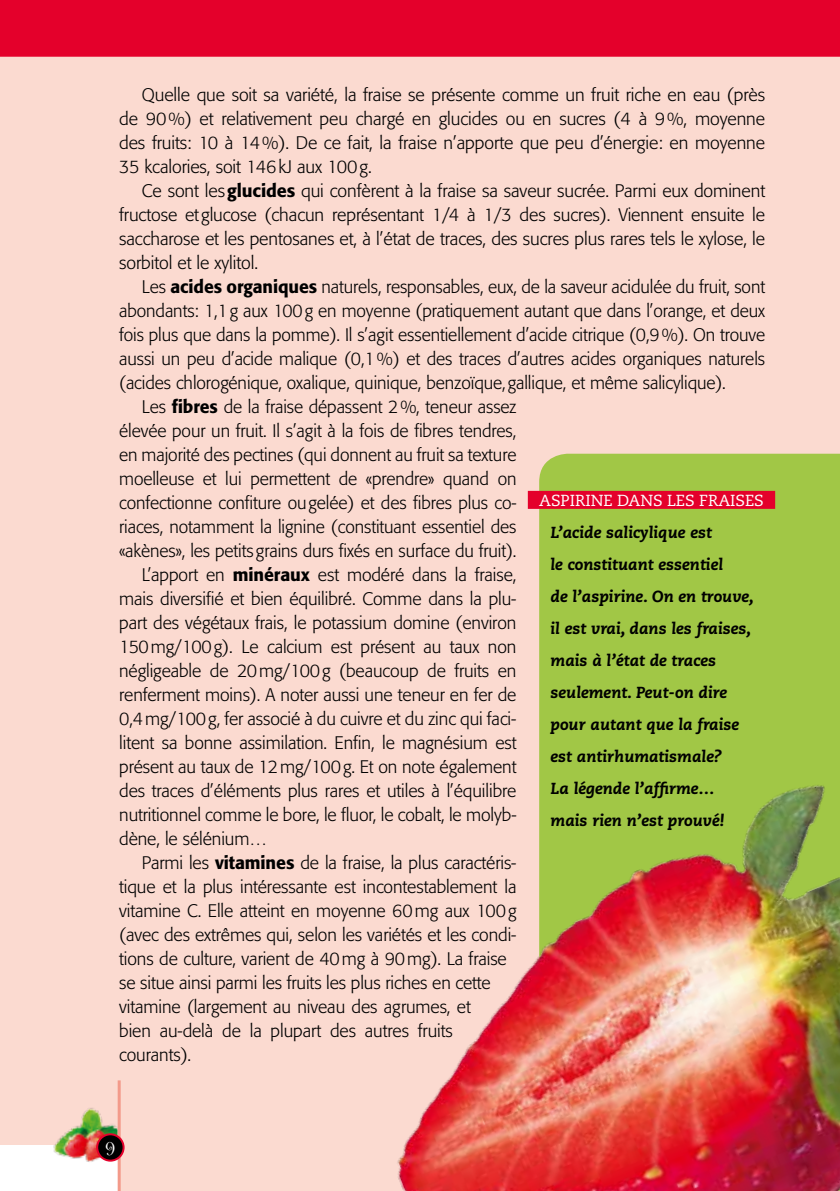
<style>
.page{position:relative;width:840px;height:1191px;background:#fff}
.page>*{position:absolute;margin:0;border:0;box-sizing:border-box;transform-origin:0 0}
.t1{font:20px "Curlz";color:#fff}
.t2{font:300 18px/24px "Formata";letter-spacing:-.005em;color:#000;text-align:justify}
.t3{font:italic 800 16px/32px "Caecilia";color:#000}
.t4{font:16px "Caecilia";color:#fff}
.s1{font-weight:500}
</style>
<div class="page">
<div style="left:0;top:0;width:839px;height:1191px;background:#fbdad0"></div>
<div style="left:0;top:1145px;width:119px;height:46px;background:#fff"></div>
<img style="left:53px;top:1108px;width:64px;height:54px">
<hr style="left:0;top:0;width:1px;height:1191px;background:#e4002b">
<hr style="left:118px;top:1080px;width:3px;height:111px;background:#f39a8a">
<div style="left:539px;top:454px;width:300px;height:311px;background:#a1c746"></div>
<img style="left:397px;top:765px;width:442px;height:426px">
<div style="left:0;top:0;width:839px;height:57px;background:#e4002b"></div>
<div style="left:527px;top:491px;width:247px;height:18px;background:#e4002b"></div>
<div style="left:97px;top:1134px;width:26px;height:26px;background:#000;border-radius:50%"></div>
<div style="left:96px;top:1133px;width:28px;height:28px;border:2px solid #e4002b;border-radius:50%"></div>
<p class="t2" style="left:119px;top:82px;width:647px;text-indent:23px">Quelle que soit sa variété, la fraise se présente comme un fruit riche en eau (près de 90%) et relativement peu chargé en glucides ou en sucres (4 à 9%, moyenne des fruits: 10 à 14%). De ce fait, la fraise n’apporte que peu d’énergie: en moyenne 35 kcalories, soit 146kJ aux 100g.</p>
<p class="t2" style="left:119px;top:178px;width:647px;text-indent:23px">Ce sont les<span class="s1">glucides</span> qui confèrent à la fraise sa saveur sucrée. Parmi eux dominent fructose etglucose (chacun représentant 1/4 à 1/3 des sucres). Viennent ensuite le saccharose et les pentosanes et, à l’état de traces, des sucres plus rares tels le xylose, le sorbitol et le xylitol.</p>
<p class="t2" style="left:142px;top:274px;width:624px">Les <span class="s1">acides organiques</span> naturels, responsables, eux, de la saveur acidulée du fruit, sont</p>
<p class="t2" style="left:119px;top:298px;width:647px">abondants: 1,1g aux 100g en moyenne (pratiquement autant que dans l’orange, et deux</p>
<p class="t2" style="left:119px;top:322px;width:647px">fois plus que dans la pomme). Il s’agit essentiellement d’acide citrique (0,9%). On trouve</p>
<p class="t2" style="left:119px;top:346px;width:647px">aussi un peu d’acide malique (0,1%) et des traces d’autres acides organiques naturels</p>
<p class="t2" style="left:119px;top:370px;width:608px">(acides chlorogénique, oxalique, quinique, benzoïque,gallique, et même salicylique).</p>
<p class="t2" style="left:142px;top:394px;width:376px">Les <span class="s1">fibres</span> de la fraise dépassent 2%, teneur assez</p>
<p class="t2" style="left:119px;top:418px;width:398px">élevée pour un fruit. Il s’agit à la fois de fibres tendres,</p>
<p class="t2" style="left:119px;top:442px;width:398px">en majorité des pectines (qui donnent au fruit sa texture</p>
<p class="t2" style="left:119px;top:466px;width:398px">moelleuse et lui permettent de «prendre» quand on</p>
<p class="t2" style="left:119px;top:490px;width:398px">confectionne confiture ougelée) et des fibres plus co-</p>
<p class="t2" style="left:119px;top:514px;width:398px">riaces, notamment la lignine (constituant essentiel des</p>
<p class="t2" style="left:119px;top:538px;width:398px">«akènes», les petitsgrains durs fixés en surface du fruit).</p>
<p class="t2" style="left:142px;top:562px;width:376px">L’apport en <span class="s1">minéraux</span> est modéré dans la fraise,</p>
<p class="t2" style="left:119px;top:586px;width:398px">mais diversifié et bien équilibré. Comme dans la plu-</p>
<p class="t2" style="left:119px;top:610px;width:398px">part des végétaux frais, le potassium domine (environ</p>
<p class="t2" style="left:119px;top:634px;width:398px">150mg/100g). Le calcium est présent au taux non</p>
<p class="t2" style="left:119px;top:658px;width:398px">négligeable de 20mg/100g (beaucoup de fruits en</p>
<p class="t2" style="left:119px;top:682px;width:398px">renferment moins). A noter aussi une teneur en fer de</p>
<p class="t2" style="left:119px;top:706px;width:398px">0,4mg/100g, fer associé à du cuivre et du zinc qui faci-</p>
<p class="t2" style="left:119px;top:730px;width:398px">litent sa bonne assimilation. Enfin, le magnésium est</p>
<p class="t2" style="left:119px;top:754px;width:398px">présent au taux de 12mg/100g. Et on note également</p>
<p class="t2" style="left:119px;top:778px;width:398px">des traces d’éléments plus rares et utiles à l’équilibre</p>
<p class="t2" style="left:119px;top:802px;width:398px">nutritionnel comme le bore, le fluor, le cobalt, le molyb-</p>
<p class="t2" style="left:119px;top:826px;width:149px">dène, le sélénium…</p>
<p class="t2" style="left:142px;top:850px;width:376px">Parmi les <span class="s1">vitamines</span> de la fraise, la plus caractéris-</p>
<p class="t2" style="left:119px;top:874px;width:398px">tique et la plus intéressante est incontestablement la</p>
<p class="t2" style="left:119px;top:898px;width:398px">vitamine C. Elle atteint en moyenne 60mg aux 100g</p>
<p class="t2" style="left:119px;top:922px;width:398px">(avec des extrêmes qui, selon les variétés et les condi-</p>
<p class="t2" style="left:119px;top:946px;width:389px">tions de culture, varient de 40mg à 90mg). La fraise</p>
<p class="t2" style="left:119px;top:970px;width:373px">se situe ainsi parmi les fruits les plus riches en cette</p>
<p class="t2" style="left:119px;top:994px;width:353px">vitamine (largement au niveau des agrumes, et</p>
<p class="t2" style="left:119px;top:1018px;width:335px">bien au-delà de la plupart des autres fruits</p>
<p class="t2" style="left:119px;top:1042px;width:74px">courants).</p>
<p class="t4" style="left:539px;top:491px;width:226px">ASPIRINE DANS LES FRAISES</p>
<p class="t3" style="left:550px;top:517px;width:205px">L’acide salicylique est<br>le constituant essentiel<br>de l’aspirine. On en trouve, il est vrai, dans les fraises, mais à l’état de traces seulement. Peut-on dire pour autant que la fraise est antirhumatismale?<br>La légende l’affirme… mais rien n’est prouvé!</p>
<p class="t1" style="left:105px;top:1134px;width:11px">9</p>
</div>
